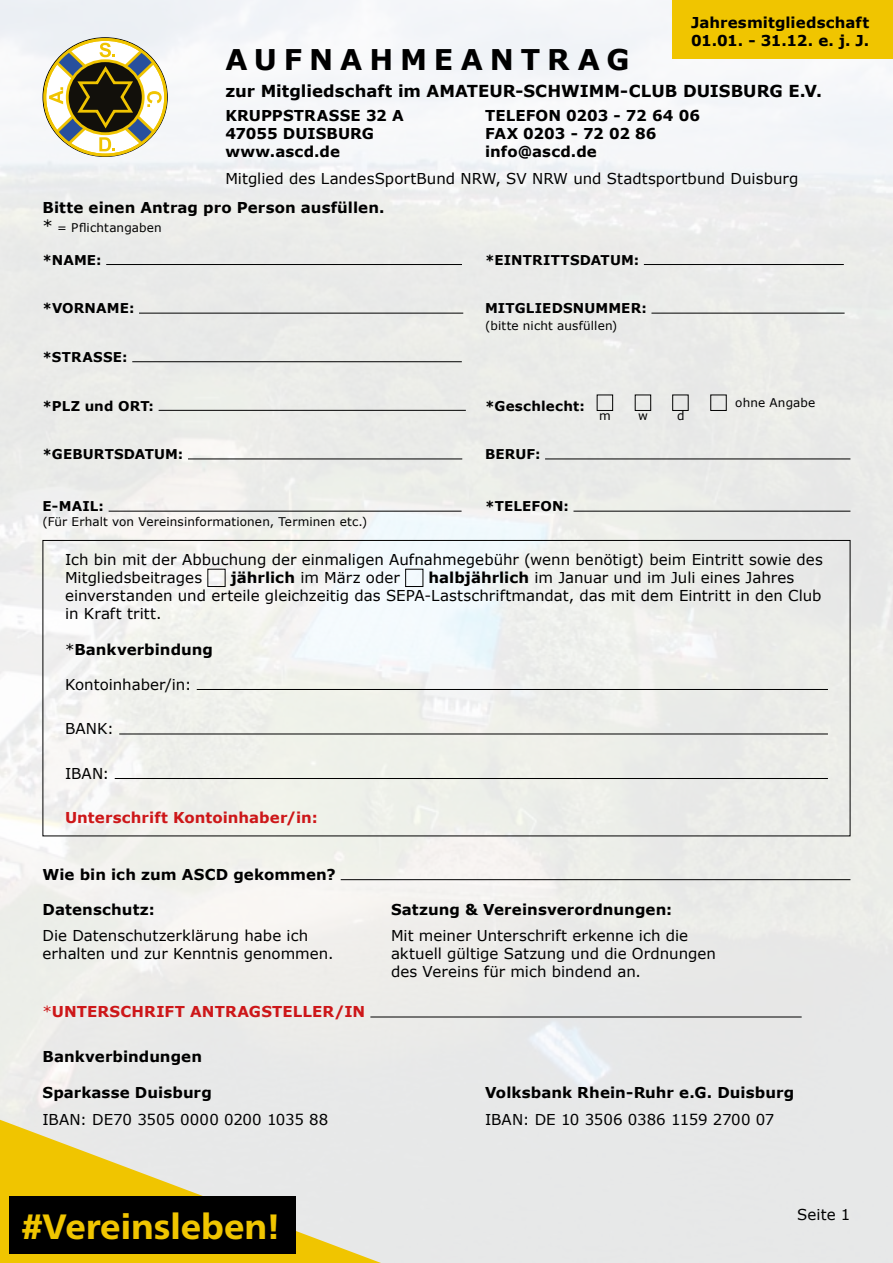
<style>
.page{position:relative;width:893px;height:1263px;background:#fff}
.page>*{position:absolute;margin:0;border:0;box-sizing:border-box;transform-origin:0 0}
.t1{font:800 35.1px "Frutiger Neue LT Com";color:#f0c500}
.t2{font:700 28.5px "Verdana";letter-spacing:.24em;color:#000}
.t3{font:700 16.5px "Verdana";color:#000}
.t4{font:15px/18px "Verdana";color:#000}
.t5{font:700 15px/18px "Verdana";letter-spacing:.005em;color:#000}
.t6{font:700 15px "Verdana";letter-spacing:.005em;color:#cd1719}
.t7{font:700 15px "Verdana";letter-spacing:-.015em;color:#000}
.t8{font:700 13.5px "Verdana";letter-spacing:.01em;color:#000}
.t9{font:12px "Verdana";letter-spacing:.01em;color:#000}
.s1{font-size:16.5px}
.s2{font-weight:700}
.s3{font-weight:400}
</style>
<div class="page">
<img style="left:0;top:0;width:893px;height:1263px">
<svg style="left:0;top:1120px;width:381px;height:143px;background:#e9dc9c"></svg>
<div style="left:10px;top:1196px;width:286px;height:58px;background:#000"></div>
<div style="left:673px;top:0;width:220px;height:59px;background:#f0c500"></div>
<hr style="left:106px;top:264px;width:356px;height:1px;background:#000">
<hr style="left:644px;top:264px;width:200px;height:1px;background:#000">
<hr style="left:139px;top:313px;width:324px;height:1px;background:#000">
<hr style="left:651px;top:313px;width:194px;height:1px;background:#000">
<hr style="left:132px;top:361px;width:330px;height:1px;background:#000">
<hr style="left:159px;top:410px;width:307px;height:1px;background:#000">
<hr style="left:188px;top:459px;width:274px;height:1px;background:#000">
<hr style="left:545px;top:459px;width:305px;height:1px;background:#000">
<hr style="left:109px;top:511px;width:353px;height:1px;background:#000">
<hr style="left:573px;top:511px;width:277px;height:1px;background:#000">
<svg style="left:43px;top:37px;width:125px;height:120px"></svg>
<div style="left:43px;top:38px;width:124px;height:118px;border:3px solid #f0c400;border-radius:50%"></div>
<hr style="left:370px;top:1017px;width:432px;height:1px;background:#000">
<div style="left:405px;top:569px;width:18px;height:18px;border:1px solid #000"></div>
<hr style="left:197px;top:689px;width:631px;height:1px;background:#000">
<hr style="left:119px;top:734px;width:709px;height:1px;background:#000">
<hr style="left:115px;top:778px;width:713px;height:1px;background:#000">
<hr style="left:341px;top:879px;width:509px;height:1px;background:#000">
<div style="left:597px;top:395px;width:16px;height:16px;border:1px solid #000"></div>
<div style="left:635px;top:395px;width:16px;height:16px;border:1px solid #000"></div>
<div style="left:672px;top:395px;width:16px;height:16px;border:1px solid #000"></div>
<p class="t5" style="left:691px;top:14px;width:180px">Jahresmitgliedschaft<br>01.01. - 31.12. e. j. J.</p>
<h2 class="t2" style="left:225px;top:41px;width:406px">AUFNAHMEANTRAG</h2>
<p class="t3" style="left:225px;top:80px;width:598px">zur Mitgliedschaft im AMATEUR-SCHWIMM-CLUB DUISBURG E.V.</p>
<p class="t5" style="left:225px;top:107px;width:180px">KRUPPSTRASSE 32 A</p>
<p class="t5" style="left:485px;top:107px;width:217px">TELEFON 0203 - 72 64 06</p>
<p class="t5" style="left:225px;top:125px;width:150px">47055 DUISBURG</p>
<p class="t7" style="left:485px;top:124px;width:173px">FAX 0203 - 72 02 86</p>
<p class="t5" style="left:225px;top:143px;width:116px">www.ascd.de</p>
<p class="t5" style="left:485px;top:143px;width:113px">info@ascd.de</p>
<p class="t4" style="left:225px;top:169px;width:575px">Mitglied des LandesSportBund NRW, SV NRW und Stadtsportbund Duisburg</p>
<p class="t5" style="left:43px;top:198px;width:343px">Bitte einen Antrag pro Person ausfüllen.</p>
<p class="t9" style="left:43px;top:220px;width:121px"><span class="s1">*</span> = Pflichtangaben</p>
<p class="t8" style="left:43px;top:251px;width:61px">*NAME:</p>
<p class="t8" style="left:485px;top:251px;width:156px">*EINTRITTSDATUM:</p>
<p class="t8" style="left:43px;top:300px;width:93px">*VORNAME:</p>
<p class="t8" style="left:485px;top:300px;width:163px">MITGLIEDSNUMMER:</p>
<p class="t9" style="left:485px;top:317px;width:134px">(bitte nicht ausfüllen)</p>
<p class="t8" style="left:43px;top:348px;width:87px">*STRASSE:</p>
<p class="t8" style="left:43px;top:397px;width:113px">*PLZ und ORT:</p>
<p class="t8" style="left:485px;top:397px;width:101px">*Geschlecht:</p>
<p class="t8" style="left:43px;top:445px;width:142px">*GEBURTSDATUM:</p>
<p class="t8" style="left:485px;top:445px;width:57px">BERUF:</p>
<p class="t9" style="left:599px;top:408px;width:13px">m</p>
<p class="t9" style="left:638px;top:408px;width:11px">w</p>
<p class="t9" style="left:677px;top:408px;width:9px">d</p>
<p class="t8" style="left:43px;top:498px;width:63px">E-MAIL:</p>
<p class="t8" style="left:485px;top:498px;width:85px">*TELEFON:</p>
<p class="t9" style="left:43px;top:514px;width:326px">(Für Erhalt von Vereinsinformationen, Terminen etc.)</p>
<p class="t9" style="left:735px;top:395px;width:82px">ohne Angabe</p>
<p class="t4" style="left:65px;top:550px;width:759px">Ich bin mit der Abbuchung der einmaligen Aufnahmegebühr (wenn benötigt) beim Eintritt sowie des<br>Mitgliedsbeitrages</p>
<p class="t4" style="left:65px;top:568px;width:758px;text-indent:364px"><span class="s2">halbjährlich</span> im Januar und im Juli eines Jahres einverstanden und erteile gleichzeitig das SEPA-Lastschriftmandat, das mit dem Eintritt in den Club in Kraft tritt.</p>
<p class="t5" style="left:65px;top:640px;width:149px"><span class="s3">*</span>Bankverbindung</p>
<p class="t4" style="left:65px;top:675px;width:128px">Kontoinhaber/in:</p>
<p class="t4" style="left:65px;top:720px;width:50px">BANK:</p>
<p class="t4" style="left:65px;top:764px;width:46px">IBAN:</p>
<p class="t6" style="left:65px;top:808px;width:254px">Unterschrift Kontoinhaber/in:</p>
<p class="t4" style="left:231px;top:568px;width:171px"><span class="s2">jährlich</span> im März oder</p>
<p class="t5" style="left:43px;top:865px;width:295px">Wie bin ich zum ASCD gekommen?</p>
<p class="t5" style="left:43px;top:900px;width:114px">Datenschutz:</p>
<p class="t4" style="left:43px;top:927px;width:293px">Die Datenschutzerklärung habe ich erhalten und zur Kenntnis genommen.</p>
<p class="t5" style="left:391px;top:900px;width:283px">Satzung &amp; Vereinsverordnungen:</p>
<p class="t4" style="left:391px;top:927px;width:327px">Mit meiner Unterschrift erkenne ich die aktuell gültige Satzung und die Ordnungen des Vereins für mich bindend an.</p>
<p class="t6" style="left:43px;top:1002px;width:324px"><span class="s3">*</span>UNTERSCHRIFT ANTRAGSTELLER/IN</p>
<p class="t5" style="left:43px;top:1047px;width:161px">Bankverbindungen</p>
<p class="t5" style="left:43px;top:1083px;width:171px">Sparkasse Duisburg</p>
<p class="t5" style="left:485px;top:1083px;width:311px">Volksbank Rhein-Ruhr e.G. Duisburg</p>
<p class="t4" style="left:43px;top:1110px;width:287px">IBAN: DE70 3505 0000 0200 1035 88</p>
<p class="t4" style="left:485px;top:1110px;width:291px">IBAN: DE 10 3506 0386 1159 2700 07</p>
<h1 class="t1" style="left:21px;top:1205px;width:260px">#Vereinsleben!</h1>
<p class="t4" style="left:797px;top:1206px;width:55px">Seite 1</p>
</div>
